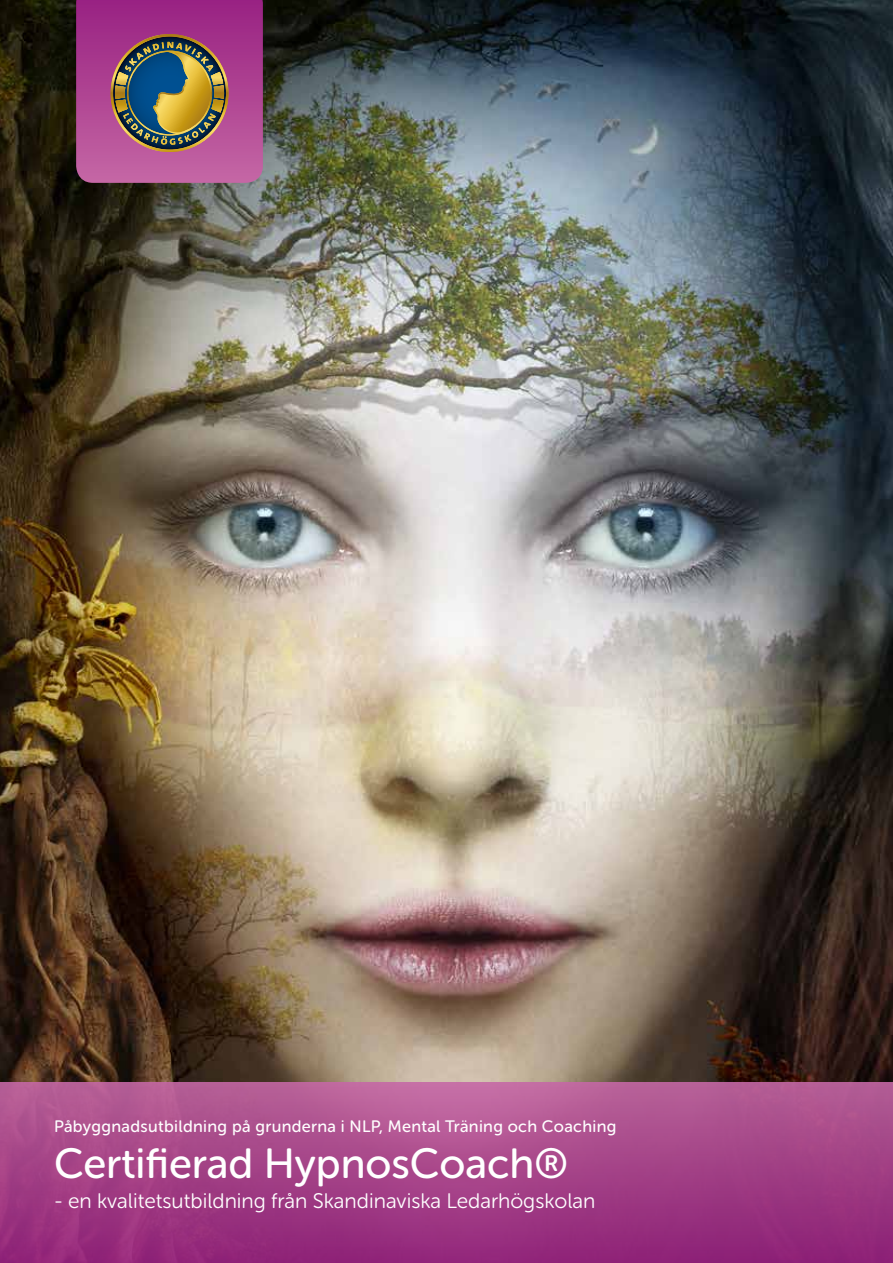
<style>
.page{position:relative;width:893px;height:1263px;background:#fff}
.page>*{position:absolute;margin:0;border:0;box-sizing:border-box;transform-origin:0 0}
.t1{font:42px "Museo Sans Rounded 500";color:#fff}
.t2{font:21px "Museo Sans Rounded 300";color:#fff}
.t3{font:16.5px "Museo Sans Rounded 500";letter-spacing:.02em;color:#fff}
</style>
<div class="page">
<img style="left:0;top:0;width:893px;height:1082px">
<div style="left:0;top:1082px;width:893px;height:181px;background:linear-gradient(to bottom,#ba6499,#8e2276)"></div>
<svg style="left:76px;top:0;width:187px;height:183px;background:#ac4291"></svg>
<svg style="left:106px;top:33px;width:128px;height:125px;background:#806565"></svg>
<p class="t3" style="left:54px;top:1117px;width:564px">Påbyggnadsutbildning på grunderna i NLP, Mental Träning och Coaching</p>
<h1 class="t1" style="left:54px;top:1141px;width:516px">Certifierad HypnosCoach®</h1>
<p class="t2" style="left:54px;top:1189px;width:543px">- en kvalitetsutbildning från Skandinaviska Ledarhögskolan</p>
</div>
